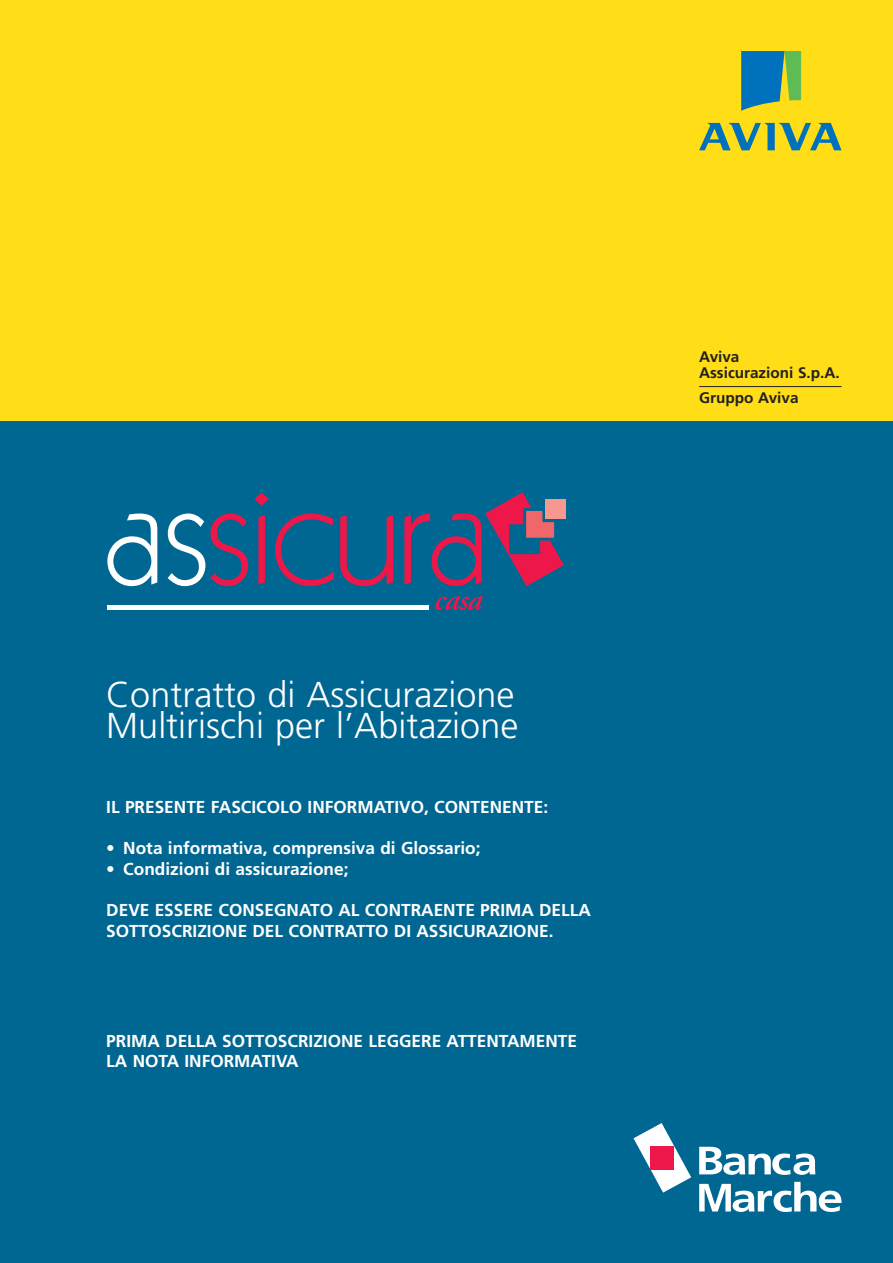
<style>
.page{position:relative;width:893px;height:1263px;background:#ffdd17}
.page>*{position:absolute;margin:0;border:0;box-sizing:border-box;transform-origin:0 0}
.t1{font:300 36px/31.5px "Frutiger";color:#fff}
.t2{font:700 17.25px/20.7px "Frutiger";color:#fff}
.t3{font:700 15.3px/16.5px "Frutiger";color:#231f20}
</style>
<div class="page">
<svg style="left:741px;top:51px;width:60px;height:60px"></svg>
<svg style="left:699px;top:123px;width:142px;height:27px"></svg>
<hr style="left:699px;top:386px;width:142px;height:1px;background:#231f20">
<div style="left:0;top:421px;width:893px;height:842px;background:#006792"></div>
<div style="left:545px;top:500px;width:21px;height:19px;background:#f69790"></div>
<svg style="left:107px;top:513px;width:50px;height:73px"></svg>
<svg style="left:168px;top:513px;width:80px;height:73px"></svg>
<svg style="left:258px;top:515px;width:7px;height:70px"></svg>
<svg style="left:275px;top:513px;width:59px;height:73px"></svg>
<svg style="left:340px;top:515px;width:53px;height:71px"></svg>
<svg style="left:404px;top:492px;width:160px;height:94px"></svg>
<svg style="left:254px;top:492px;width:15px;height:14px"></svg>
<hr style="left:107px;top:606px;width:322px;height:4px;background:#fff">
<svg style="left:435px;top:596px;width:48px;height:14px"></svg>
<svg style="left:633px;top:1123px;width:58px;height:69px"></svg>
<div style="left:651px;top:1146px;width:23px;height:23px;background:#ed1849"></div>
<svg style="left:699px;top:1147px;width:116px;height:28px"></svg>
<svg style="left:699px;top:1182px;width:142px;height:30px"></svg>
<p class="t3" style="left:699px;top:349px;width:142px">Aviva<br>Assicurazioni S.p.A.</p>
<p class="t3" style="left:699px;top:391px;width:101px">Gruppo Aviva</p>
<h1 class="t1" style="left:106px;top:681px;width:414px">Contratto di Assicurazione<br>Multirischi per l’Abitazione</h1>
<p class="t2" style="left:106px;top:798px;width:443px">IL PRESENTE FASCICOLO INFORMATIVO, CONTENENTE:</p>
<p class="t2" style="left:106px;top:839px;width:376px">• Nota informativa, comprensiva di Glossario;</p>
<p class="t2" style="left:106px;top:860px;width:244px">• Condizioni di assicurazione;</p>
<p class="t2" style="left:106px;top:901px;width:486px">DEVE ESSERE CONSEGNATO AL CONTRAENTE PRIMA DELLA<br>SOTTOSCRIZIONE DEL CONTRATTO DI ASSICURAZIONE.</p>
<p class="t2" style="left:106px;top:1032px;width:472px">PRIMA DELLA SOTTOSCRIZIONE LEGGERE ATTENTAMENTE<br>LA NOTA INFORMATIVA</p>
</div>
